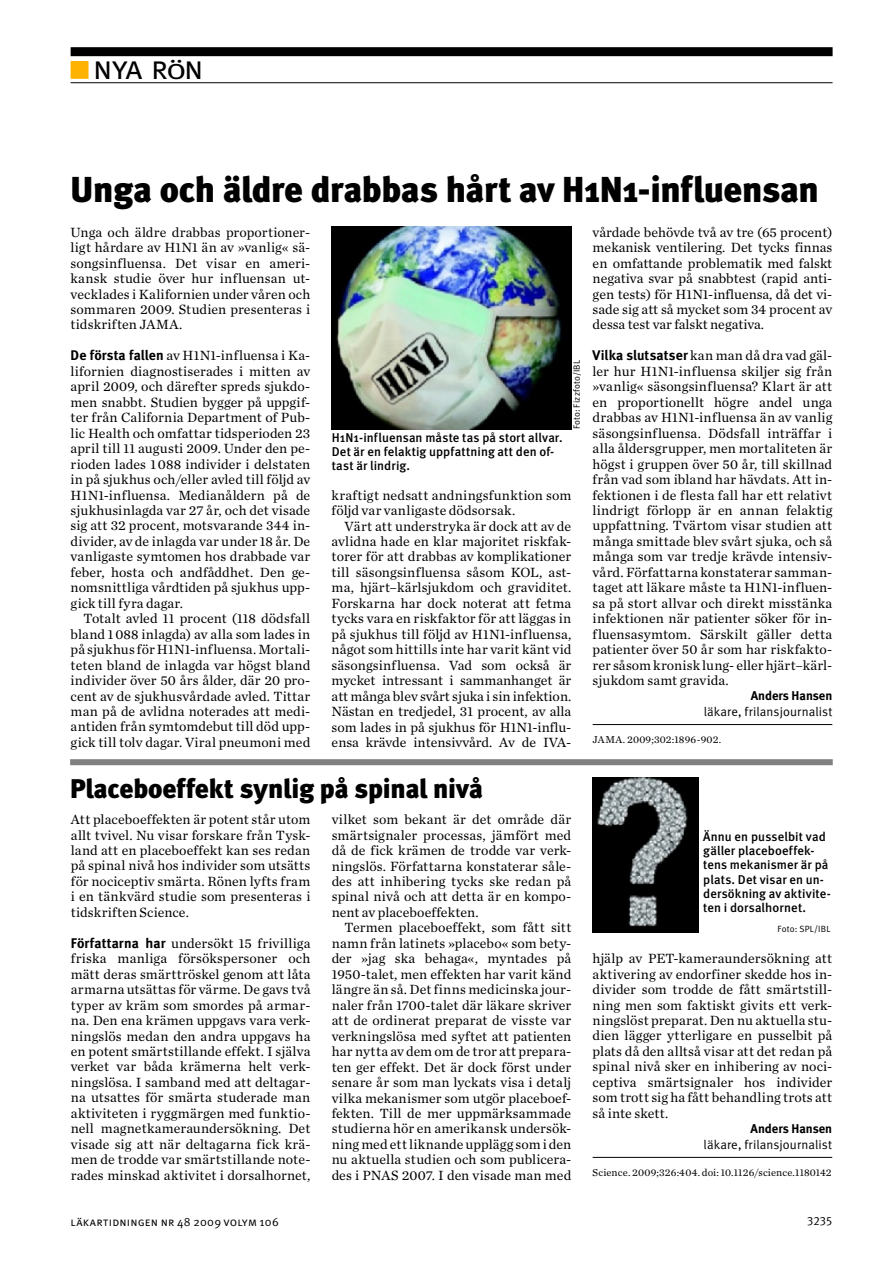
<style>
.page{position:relative;width:894px;height:1263px;background:#fff}
.page>*{position:absolute;margin:0;border:0;box-sizing:border-box;transform-origin:0 0}
.t1{font:36px "Meta LT Black";letter-spacing:-.01em;color:#000}
.t2{font:33px "Meta LT Normal Small Caps";color:#000}
.t3{font:27px "Meta LT Black";letter-spacing:-.005em;color:#000}
.t4{font:13.95px/15.5px "Chronicle LT Text";letter-spacing:.005em;color:#000;text-align:justify}
.t5{font:12.75px/14.2px "Meta LT Medium";letter-spacing:.01em;color:#000}
.t6{font:12.75px "Meta LT Normal";letter-spacing:.005em;color:#000}
.t7{font:12.75px "Meta LT Bold";color:#000}
.t8{font:12px "Meta LT Normal Small Caps";letter-spacing:.02em;color:#000}
.t9{font:12px "Meta LT Normal Utilities";color:#000}
.t10{font:10.5px "Chronicle LT Text";letter-spacing:.015em;color:#000}
.t11{font:9px "Meta LT Normal";letter-spacing:.025em;color:#000}
.s1{color:#ffb300}
.s2{font-size:28.05px}
.s3{font-family:"Meta LT Bold"}
</style>
<div class="page">
<div style="left:71px;top:47px;width:761px;height:9px;background:#000"></div>
<hr style="left:71px;top:82px;width:761px;height:1px;background:#000">
<div style="left:71px;top:61px;width:17px;height:18px;border:2px solid #ffb300"></div>
<hr style="left:592px;top:724px;width:240px;height:1px;background:#000">
<hr style="left:592px;top:1157px;width:240px;height:1px;background:#000">
<img style="left:332px;top:227px;width:239px;height:202px">
<img style="left:592px;top:777px;width:106px;height:155px">
<div style="left:70px;top:759px;width:762px;height:6px;background:#808080"></div>
<h2 class="t2" style="left:71px;top:48px;width:134px"><span class="s1">■</span> nya r<span class="s2">ö</span>n</h2>
<h1 class="t1" style="left:71px;top:168px;width:749px">Unga och äldre drabbas hårt av H1N1-influensan</h1>
<p class="t4" style="left:71px;top:224px;width:241px">Unga och äldre drabbas proportioner&shy;ligt hårdare av H1N1 än av »vanlig« sä&shy;songsinfluensa. Det visar en ameri&shy;kansk studie över hur influensan ut&shy;vecklades i Kalifornien under våren och sommaren 2009. Studien presenteras i tidskriften JAMA.</p>
<p class="t4" style="left:71px;top:348px;width:241px"><span class="s3">De första fallen</span> av H1N1-influensa i Ka&shy;lifornien diagnostiserades i mitten av april 2009, och därefter spreds sjukdo&shy;men snabbt. Studien bygger på uppgif&shy;ter från California Department of Pub&shy;lic Health och omfattar tidsperioden 23 april till 11 augusti 2009. Under den pe&shy;rioden lades 1088 individer i delstaten in på sjukhus och/eller avled till följd av H1N1-influensa. Medianåldern på de sjukhusinlagda var 27 år, och det visade sig att 32 procent, motsvarande 344 in&shy;divider, av de inlagda var under 18 år. De vanligaste symtomen hos drabbade var feber, hosta och andfåddhet. Den ge&shy;nomsnittliga vårdtiden på sjukhus upp&shy;gick till fyra dagar.</p>
<p class="t4" style="left:71px;top:610px;width:241px;text-indent:13px">Totalt avled 11 procent (118 dödsfall bland 1088 inlagda) av alla som lades in på sjukhus för H1N1-influensa. Mortali&shy;teten bland de inlagda var högst bland individer över 50 års ålder, där 20 pro&shy;cent av de sjukhusvårdade avled. Tittar man på de avlidna noterades att medi&shy;antiden från symtomdebut till död upp&shy;gick till tolv dagar. Viral pneumoni med</p>
<p class="t5" style="left:332px;top:430px;width:232px">H1N1-influensan måste tas på stort allvar.<br>Det är en felaktig uppfattning att den of&shy;tast är lindrig.</p>
<p class="t11" style="left:571px;top:429px;width:71px;rotate:-90deg">Foto: Fizzfoto/IBL</p>
<p class="t4" style="left:331px;top:487px;width:241px">kraftigt nedsatt andningsfunktion som följd var vanligaste dödsorsak.</p>
<p class="t4" style="left:331px;top:518px;width:241px;text-indent:13px">Värt att understryka är dock att av de avlidna hade en klar majoritet riskfak&shy;torer för att drabbas av komplikationer till säsongsinfluensa såsom KOL, ast&shy;ma, hjärt–kärlsjukdom och graviditet.<br>Forskarna har dock noterat att fetma tycks vara en riskfaktor för att läggas in på sjukhus till följd av H1N1-influensa, något som hittills inte har varit känt vid säsongsinfluensa. Vad som också är mycket intressant i sammanhanget är att många blev svårt sjuka i sin infektion.<br>Nästan en tredjedel, 31 procent, av alla som lades in på sjukhus för H1N1-influ&shy;ensa krävde intensivvård. Av de IVA-</p>
<h3 class="t3" style="left:70px;top:772px;width:414px">Placeboeffekt synlig på spinal nivå</h3>
<p class="t4" style="left:71px;top:811px;width:241px">Att placeboeffekten är potent står utom allt tvivel. Nu visar forskare från Tysk&shy;land att en placeboeffekt kan ses redan på spinal nivå hos individer som utsätts för nociceptiv smärta. Rönen lyfts fram i en tänkvärd studie som presenteras i tidskriften Science.</p>
<p class="t4" style="left:71px;top:935px;width:241px"><span class="s3">Författarna har</span> undersökt 15 frivilliga friska manliga försökspersoner och mätt deras smärttröskel genom att låta armarna utsättas för värme. De gavs två typer av kräm som smordes på armar&shy;na. Den ena krämen uppgavs vara verk&shy;ningslös medan den andra uppgavs ha en potent smärtstillande effekt. I själva verket var båda krämerna helt verk&shy;ningslösa. I samband med att deltagar&shy;na utsattes för smärta studerade man aktiviteten i ryggmärgen med funktio&shy;nell magnetkameraundersökning. Det visade sig att när deltagarna fick krä&shy;men de trodde var smärtstillande note&shy;rades minskad aktivitet i dorsalhornet,</p>
<p class="t4" style="left:331px;top:811px;width:241px">vilket som bekant är det område där smärtsignaler processas, jämfört med då de fick krämen de trodde var verk&shy;ningslös. Författarna konstaterar såle&shy;des att inhibering tycks ske redan på spinal nivå och att detta är en kompo&shy;nent av placeboeffekten.</p>
<p class="t4" style="left:331px;top:919px;width:241px;text-indent:13px">Termen placeboeffekt, som fått sitt namn från latinets »placebo« som bety&shy;der »jag ska behaga«, myntades på 1950-talet, men effekten har varit känd längre än så. Det finns medicinska jour&shy;naler från 1700-talet där läkare skriver att de ordinerat preparat de visste var verkningslösa med syftet att patienten har nytta av dem om de tror att prepara&shy;ten ger effekt. Det är dock först under senare år som man lyckats visa i detalj vilka mekanismer som utgör placeboef&shy;fekten. Till de mer uppmärksammade studierna hör en amerikansk undersök&shy;ning med ett liknande upplägg som i den nu aktuella studien och som publicera&shy;des i PNAS 2007. I den visade man med</p>
<p class="t4" style="left:592px;top:224px;width:241px">vårdade behövde två av tre (65 procent) mekanisk ventilering. Det tycks finnas en omfattande problematik med falskt negativa svar på snabbtest (rapid anti&shy;gen tests) för H1N1-influensa, då det vi&shy;sade sig att så mycket som 34 procent av dessa test var falskt negativa.</p>
<p class="t4" style="left:592px;top:348px;width:241px"><span class="s3">Vilka slutsatser</span> kan man då dra vad gäl&shy;ler hur H1N1-influensa skiljer sig från »vanlig« säsongsinfluensa? Klart är att en proportionellt högre andel unga drabbas av H1N1-influensa än av vanlig säsongsinfluensa. Dödsfall inträffar i alla åldersgrupper, men mortaliteten är högst i gruppen över 50 år, till skillnad från vad som ibland har hävdats. Att in&shy;fektionen i de flesta fall har ett relativt lindrigt förlopp är en annan felaktig uppfattning. Tvärtom visar studien att många smittade blev svårt sjuka, och så många som var tredje krävde intensiv&shy;vård. Författarna konstaterar samman&shy;taget att läkare måste ta H1N1-influen&shy;sa på stort allvar och direkt misstänka infektionen när patienter söker för in&shy;fluensasymtom. Särskilt gäller detta patienter över 50 år som har riskfakto&shy;rer såsom kronisk lung- eller hjärt–kärl&shy;sjukdom samt gravida.</p>
<p class="t7" style="left:750px;top:688px;width:83px">Anders Hansen</p>
<p class="t6" style="left:703px;top:704px;width:130px">läkare, frilansjournalist</p>
<p class="t10" style="left:592px;top:733px;width:130px">JAMA. 2009;302:1896-902.</p>
<p class="t5" style="left:703px;top:829px;width:129px">Ännu en pusselbit vad gäller placeboeffek&shy;tens mekanismer är på plats. Det visar en un&shy;dersökning av aktivite&shy;ten i dorsalhornet.</p>
<p class="t11" style="left:777px;top:923px;width:54px">Foto: SPL/IBL</p>
<p class="t4" style="left:592px;top:950px;width:241px">hjälp av PET-kameraundersökning att aktivering av endorfiner skedde hos in&shy;divider som trodde de fått smärtstill&shy;ning men som faktiskt givits ett verk&shy;ningslöst preparat. Den nu aktuella stu&shy;dien lägger ytterligare en pusselbit på plats då den alltså visar att det redan på spinal nivå sker en inhibering av noci&shy;ceptiva smärtsignaler hos individer som trott sig ha fått behandling trots att så inte skett.</p>
<p class="t7" style="left:750px;top:1121px;width:83px">Anders Hansen</p>
<p class="t6" style="left:703px;top:1136px;width:130px">läkare, frilansjournalist</p>
<p class="t10" style="left:592px;top:1166px;width:240px">Science. 2009;326:404. doi: 10.1126/science.1180142</p>
<p class="t8" style="left:71px;top:1214px;width:210px">läkartidningen nr 48 2009 volym 106</p>
<p class="t9" style="left:807px;top:1214px;width:26px">3235</p>
</div>
